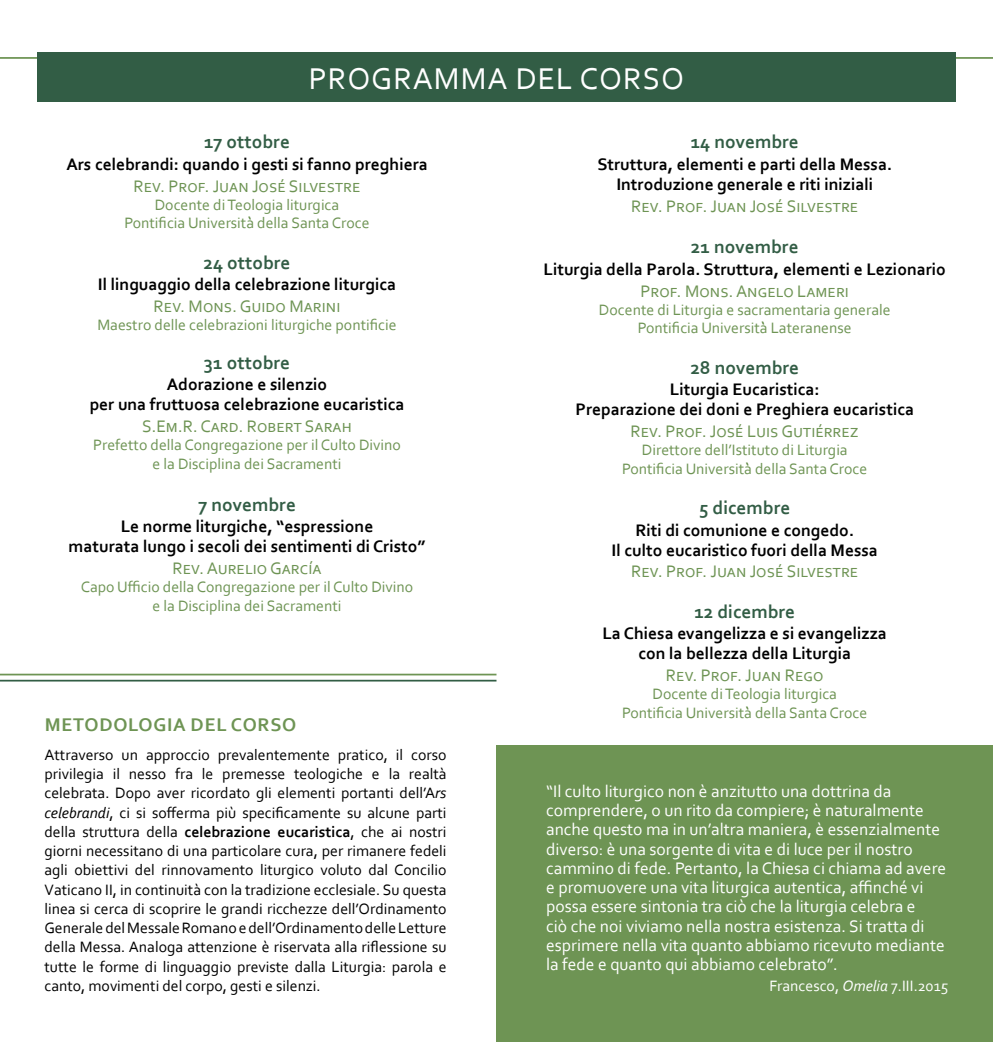
<style>
.page{position:relative;width:993px;height:1042px;background:#fff}
.page>*{position:absolute;margin:0;border:0;box-sizing:border-box;transform-origin:0 0}
.t1{font:31.5px "Corbel";letter-spacing:.03em;color:#fff}
.t2{font:700 19.25px "Corbel";color:#325d45}
.t3{font:700 19.25px "Corbel";letter-spacing:.04em;color:#6e9454}
.t4{font:700 17.5px/20.1px "Corbel";color:#000;text-align:center}
.t5{font:17.5px/19.2px "Corbel";color:#fff}
.t6{font:17.5px "Corbel";color:#6e9454}
.t7{font:15.75px/19.2px "Corbel";color:#000;text-align:justify}
.t8{font:15.75px/18.4px "Corbel";color:#6e9454;text-align:center}
.t9{font:15.75px "Corbel";color:#fff}
.s1{font-style:italic}
.s2{font-weight:700}
</style>
<div class="page">
<hr style="left:0;top:57px;width:992px;height:2px;background:#6e9454">
<div style="left:496px;top:746px;width:496px;height:296px;background:#6e9454"></div>
<div style="left:37px;top:52px;width:918px;height:50px;background:#325d45"></div>
<hr style="left:0;top:674px;width:496px;height:1px;background:#6e9454">
<hr style="left:0;top:680px;width:496px;height:1px;background:#325d45">
<h1 class="t1" style="left:309px;top:59px;width:376px">PROGRAMMA DEL CORSO</h1>
<p class="t2" style="left:204px;top:130px;width:87px">17 ottobre</p>
<p class="t4" style="left:66px;top:154px;width:363px">Ars celebrandi: quando i gesti si fanno preghiera</p>
<p class="t6" style="left:133px;top:175px;width:228px">Rev. Prof. Juan José Silvestre</p>
<p class="t8" style="left:124px;top:195px;width:246px">Docente di Teologia liturgica<br>Pontificia Università̀della Santa Croce</p>
<p class="t2" style="left:203px;top:250px;width:88px">24 ottobre</p>
<p class="t4" style="left:98px;top:274px;width:299px">Il linguaggio della celebrazione liturgica</p>
<p class="t6" style="left:153px;top:295px;width:188px">Rev. Mons. Guido Marini</p>
<p class="t8" style="left:97px;top:315px;width:301px">Maestro delle celebrazioni liturgiche pontificie</p>
<p class="t2" style="left:204px;top:350px;width:88px">31 ottobre</p>
<p class="t4" style="left:90px;top:374px;width:316px">Adorazione e silenzio<br>per una fruttuosa celebrazione eucaristica</p>
<p class="t6" style="left:142px;top:415px;width:211px">S.Em.R. Card. Robert Sarah</p>
<p class="t8" style="left:93px;top:436px;width:309px">Prefetto della Congregazione per il Culto Divino e la Disciplina dei Sacramenti</p>
<p class="t2" style="left:198px;top:492px;width:99px">7 novembre</p>
<p class="t4" style="left:69px;top:516px;width:358px">Le norme liturgiche, “espressione<br>maturata lungo i secoli dei sentimenti di Cristo”</p>
<p class="t6" style="left:172px;top:557px;width:150px">Rev. Aurelio García</p>
<p class="t8" style="left:81px;top:577px;width:334px">Capo Ufficio della Congregazione per il Culto Divino e la Disciplina dei Sacramenti</p>
<p class="t3" style="left:45px;top:712px;width:253px">METODOLOGIA DEL CORSO</p>
<p class="t7" style="left:44px;top:744px;width:403px">Attraverso un approccio prevalentemente pratico, il corso privilegia il nesso fra le premesse teologiche e la realtà celebrata. Dopo aver ricordato gli elementi portanti dell’A<span class="s1">rs celebrandi</span>, ci si sofferma più specificamente su alcune parti della struttura della <span class="s2">celebrazione eucaristica</span>, che ai nostri giorni necessitano di una particolare cura, per rimanere fedeli agli obiettivi del rinnovamento liturgico voluto dal Concilio Vaticano II, in continuità con la tradizione ecclesiale. Su questa linea si cerca di scoprire le grandi ricchezze dell’Ordinamento Generale del Messale Romano e dell’Ordinamento delle Letture della Messa. Analoga attenzione è riservata alla riflessione su tutte le forme di linguaggio previste dalla Liturgia: parola e canto, movimenti del corpo, gesti e silenzi.</p>
<p class="t2" style="left:690px;top:130px;width:110px">14 novembre</p>
<p class="t4" style="left:597px;top:154px;width:296px">Struttura, elementi e parti della Messa.<br>Introduzione generale e riti iniziali</p>
<p class="t6" style="left:631px;top:195px;width:228px">Rev. Prof. Juan José Silvestre</p>
<p class="t2" style="left:690px;top:235px;width:109px">21 novembre</p>
<p class="t4" style="left:543px;top:259px;width:404px">Liturgia della Parola. Struttura, elementi e Lezionario</p>
<p class="t6" style="left:640px;top:280px;width:210px">Prof. Mons. Angelo Lameri</p>
<p class="t8" style="left:598px;top:300px;width:293px">Docente di Liturgia e sacramentaria generale<br>Pontificia Università̀Lateranense</p>
<p class="t2" style="left:690px;top:355px;width:110px">28 novembre</p>
<p class="t4" style="left:575px;top:379px;width:340px">Liturgia Eucaristica:<br>Preparazione dei doni e Preghiera eucaristica</p>
<p class="t6" style="left:630px;top:420px;width:230px">Rev. Prof. José Luis Gutiérrez</p>
<p class="t8" style="left:622px;top:441px;width:246px">Direttore dell’Istituto di Liturgia<br>Pontificia Università̀della Santa Croce</p>
<p class="t2" style="left:699px;top:496px;width:93px">5 dicembre</p>
<p class="t4" style="left:611px;top:519px;width:268px">Riti di comunione e congedo.<br>Il culto eucaristico fuori della Messa</p>
<p class="t6" style="left:631px;top:561px;width:228px">Rev. Prof. Juan José Silvestre</p>
<p class="t2" style="left:694px;top:599px;width:102px">12 dicembre</p>
<p class="t4" style="left:602px;top:623px;width:286px">La Chiesa evangelizza e si evangelizza con la bellezza della Liturgia</p>
<p class="t6" style="left:665px;top:664px;width:159px">Rev. Prof. Juan Rego</p>
<p class="t8" style="left:622px;top:684px;width:246px">Docente di Teologia liturgica<br>Pontificia Università̀della Santa Croce</p>
<p class="t5" style="left:546px;top:781px;width:401px">“Il culto liturgico non è anzitutto una dottrina da comprendere, o un rito da compiere; è naturalmente anche questo ma in un’altra maniera, è essenzialmente diverso: è una sorgente di vita e di luce per il nostro cammino di fede. Pertanto, la Chiesa ci chiama ad avere e promuovere una vita liturgica autentica, affinché vi possa essere sintonia tra ciò che la liturgia celebra e<br>ciò che noi viviamo nella nostra esistenza. Si tratta di esprimere nella vita quanto abbiamo ricevuto mediante la fede e quanto qui abbiamo celebrato”.</p>
<p class="t9" style="left:769px;top:976px;width:180px">Francesco, <span class="s1">Omelia</span> 7.III.2015</p>
</div>
